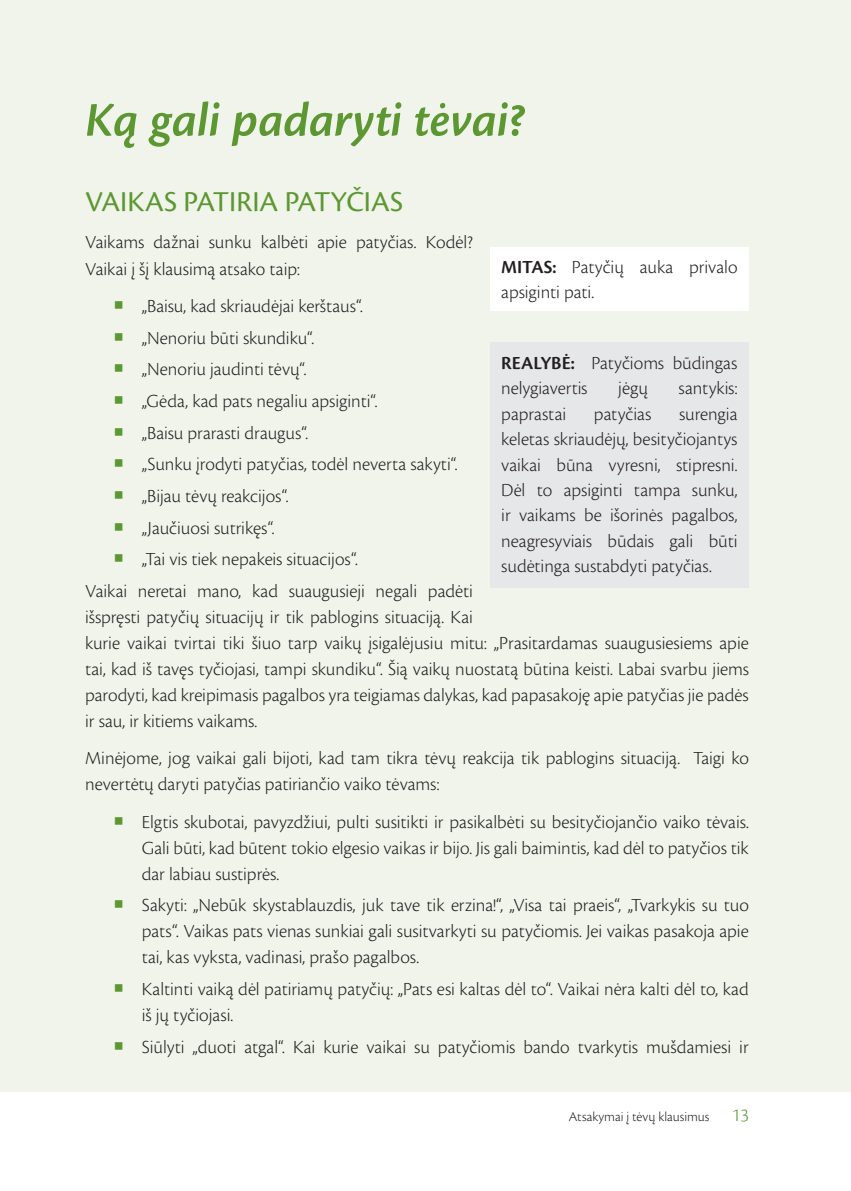
<style>
.page{position:relative;width:851px;height:1191px;background:#fff}
.page>*{position:absolute;margin:0;border:0;box-sizing:border-box;transform-origin:0 0}
.t1{font:italic 600 50px "Cronos Pro";color:#5c9731}
.t2{font:30px "Cronos Pro";color:#5c9731}
.t3{font:300 19.2px/26px "Cronos Pro";color:#231f20}
.t4{font:300 14px "Cronos Pro";color:#231f20}
.s1{font-weight:600}
.s2{font-size:19.2px;color:#5c9731}
</style>
<div class="page">
<div style="left:0;top:0;width:850px;height:1091px;background:#f0f4eb"></div>
<div style="left:490px;top:247px;width:258px;height:63px;background:#fff"></div>
<div style="left:490px;top:342px;width:258px;height:246px;background:#e6e7e9"></div>
<h1 class="t1" style="left:85px;top:91px;width:441px">Ką gali padaryti tėvai?</h1>
<h2 class="t2" style="left:85px;top:184px;width:319px">VAIKAS PATIRIA PATYČIAS</h2>
<p class="t3" style="left:85px;top:229px;width:389px">Vaikams dažnai sunku kalbėti apie patyčias. Kodėl?<br>Vaikai į šį klausimą atsako taip:</p>
<p class="t3" style="left:142px;top:293px;width:222px">„Baisu, kad skriaudėjai kerštaus“.</p>
<p class="t3" style="left:142px;top:324px;width:174px">„Nenoriu būti skundiku“.</p>
<p class="t3" style="left:142px;top:356px;width:166px">„Nenoriu jaudinti tėvų“.</p>
<p class="t3" style="left:142px;top:388px;width:237px">„Gėda, kad pats negaliu apsiginti“.</p>
<p class="t3" style="left:142px;top:419px;width:168px">„Baisu prarasti draugus“.</p>
<p class="t3" style="left:142px;top:451px;width:317px">„Sunku įrodyti patyčias, todėl neverta sakyti“.</p>
<p class="t3" style="left:142px;top:483px;width:148px">„Bijau tėvų reakcijos“.</p>
<p class="t3" style="left:142px;top:514px;width:134px">„Jaučiuosi sutrikęs“.</p>
<p class="t3" style="left:142px;top:546px;width:217px">„Tai vis tiek nepakeis situacijos“.</p>
<p class="t3" style="left:85px;top:578px;width:389px">Vaikai neretai mano, kad suaugusieji negali padėti</p>
<p class="t3" style="left:85px;top:604px;width:665px">išspręsti patyčių situacijų ir tik pablogins situaciją. Kai<br>kurie vaikai tvirtai tiki šiuo tarp vaikų įsigalėjusiu mitu: „Prasitardamas suaugusiesiems apie tai, kad iš tavęs tyčiojasi, tampi skundiku“. Šią vaikų nuostatą būtina keisti. Labai svarbu jiems parodyti, kad kreipimasis pagalbos yra teigiamas dalykas, kad papasakoję apie patyčias jie padės ir sau, ir kitiems vaikams.</p>
<p class="t3" style="left:85px;top:745px;width:665px">Minėjome, jog vaikai gali bijoti, kad tam tikra tėvų reakcija tik pablogins situaciją. Taigi ko nevertėtų daryti patyčias patiriančio vaiko tėvams:</p>
<p class="t3" style="left:142px;top:808px;width:608px;text-align:justify">Elgtis skubotai, pavyzdžiui, pulti susitikti ir pasikalbėti su besityčiojančio vaiko tėvais.<br>Gali būti, kad būtent tokio elgesio vaikas ir bijo. Jis gali baimintis, kad dėl to patyčios tik dar labiau sustiprės.</p>
<p class="t3" style="left:142px;top:892px;width:608px;text-align:justify">Sakyti: „Nebūk skystablauzdis, juk tave tik erzina!“, „Visa tai praeis“, „Tvarkykis su tuo pats“. Vaikas pats vienas sunkiai gali susitvarkyti su patyčiomis. Jei vaikas pasakoja apie tai, kas vyksta, vadinasi, prašo pagalbos.</p>
<p class="t3" style="left:142px;top:976px;width:608px">Kaltinti vaiką dėl patiriamų patyčių: „Pats esi kaltas dėl to“. Vaikai nėra kalti dėl to, kad iš jų tyčiojasi.</p>
<p class="t3" style="left:142px;top:1033px;width:608px">Siūlyti „duoti atgal“. Kai kurie vaikai su patyčiomis bando tvarkytis mušdamiesi ir</p>
<p class="t3" style="left:501px;top:254px;width:238px;line-height:25.4px"><span class="s1">MITAS:</span> Patyčių auka privalo apsiginti pati.</p>
<p class="t3" style="left:501px;top:350px;width:238px;line-height:25.4px"><span class="s1">REALYBĖ:</span> Patyčioms būdingas nelygiavertis</p>
<p class="t3" style="left:618px;top:375px;width:31px">jėgų</p>
<p class="t3" style="left:678px;top:375px;width:60px">santykis:</p>
<p class="t3" style="left:501px;top:400px;width:66px">paprastai</p>
<p class="t3" style="left:594px;top:400px;width:59px">patyčias</p>
<p class="t3" style="left:501px;top:401px;width:238px;line-height:25.4px;text-align:justify;text-indent:178px">surengia keletas skriaudėjų, besityčiojantys vaikai būna vyresni, stipresni.<br>Dėl to apsiginti tampa sunku, ir vaikams be išorinės pagalbos, neagresyviais būdais gali būti sudėtinga sustabdyti patyčias.</p>
<p class="t4" style="left:569px;top:1108px;width:181px">Atsakymai į tėvų klausimus <span class="s2">13</span></p>
</div>
